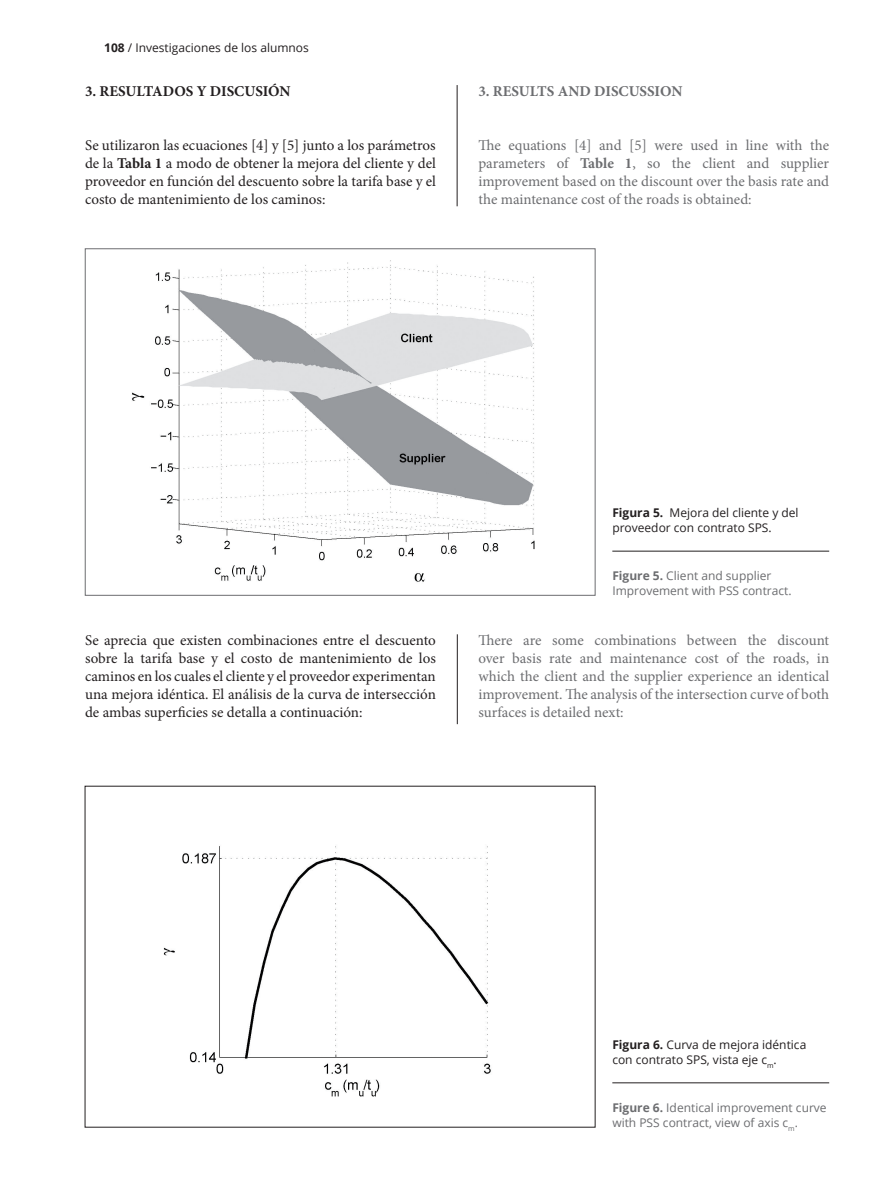
<style>
.page{position:relative;width:893px;height:1191px;background:#fff}
.page>*{position:absolute;margin:0;border:0;box-sizing:border-box;transform-origin:0 0}
.t1{font:15px/18px "Minion Pro";color:#231f20;text-align:justify}
.t2{font:15px/18px "Minion Pro";color:#6c6d70;text-align:justify}
.t3{font:700 15px "Minion Pro";color:#231f20}
.t4{font:700 15px "Minion Pro";color:#6c6d70}
.t5{font:12px/15px "Open Sans";color:#231f20}
.t6{font:12px/15px "Open Sans";color:#6c6d70}
.s1{font-weight:700}
</style>
<div class="page">
<img style="left:163px;top:846px;width:328px;height:251px">
<img style="left:132px;top:260px;width:403px;height:322px">
<hr style="left:457px;top:85px;width:1px;height:121px;background:#231f20">
<hr style="left:457px;top:634px;width:1px;height:90px;background:#231f20">
<hr style="left:612px;top:551px;width:217px;height:1px;background:#231f20">
<hr style="left:612px;top:1082px;width:217px;height:1px;background:#231f20">
<p class="t5" style="left:104px;top:40px;width:206px"><span class="s1">108</span> / Investigaciones de los alumnos</p>
<p class="t3" style="left:85px;top:81px;width:207px">3. RESULTADOS Y DISCUSIÓN</p>
<p class="t1" style="left:85px;top:136px;width:352px">Se utilizaron las ecuaciones [4] y [5] junto a los parámetros de la <span class="s1">Tabla 1</span> a modo de obtener la mejora del cliente y del proveedor en función del descuento sobre la tarifa base y el costo de mantenimiento de los caminos:</p>
<p class="t4" style="left:478px;top:81px;width:206px">3. RESULTS AND DISCUSSION</p>
<p class="t2" style="left:478px;top:136px;width:352px">The equations [4] and [5] were used in line with the parameters of <span class="s1">Table 1</span>, so the client and supplier improvement based on the discount over the basis rate and the maintenance cost of the roads is obtained:</p>
<p class="t1" style="left:85px;top:631px;width:352px">Se aprecia que existen combinaciones entre el descuento sobre la tarifa base y el costo de mantenimiento de los caminos en los cuales el cliente y el proveedor experimentan una mejora idéntica. El análisis de la curva de intersección de ambas superficies se detalla a continuación:</p>
<p class="t5" style="left:612px;top:505px;width:188px"><span class="s1">Figura 5.</span> Mejora del cliente y del proveedor con contrato SPS.</p>
<p class="t6" style="left:612px;top:568px;width:181px"><span class="s1">Figure 5.</span> Client and supplier<br>Improvement with PSS contract.</p>
<p class="t2" style="left:478px;top:631px;width:352px">There are some combinations between the discount over basis rate and maintenance cost of the roads, in which the client and the supplier experience an identical improvement. The analysis of the intersection curve of both surfaces is detailed next:</p>
<p class="t5" style="left:612px;top:1036px;width:195px"><span class="s1">Figura 6.</span> Curva de mejora idéntica con contrato SPS, vista eje c<sub>m</sub>.</p>
<p class="t6" style="left:612px;top:1100px;width:216px"><span class="s1">Figure 6.</span> Identical improvement curve with PSS contract, view of axis c<sub>m</sub>.</p>
</div>
